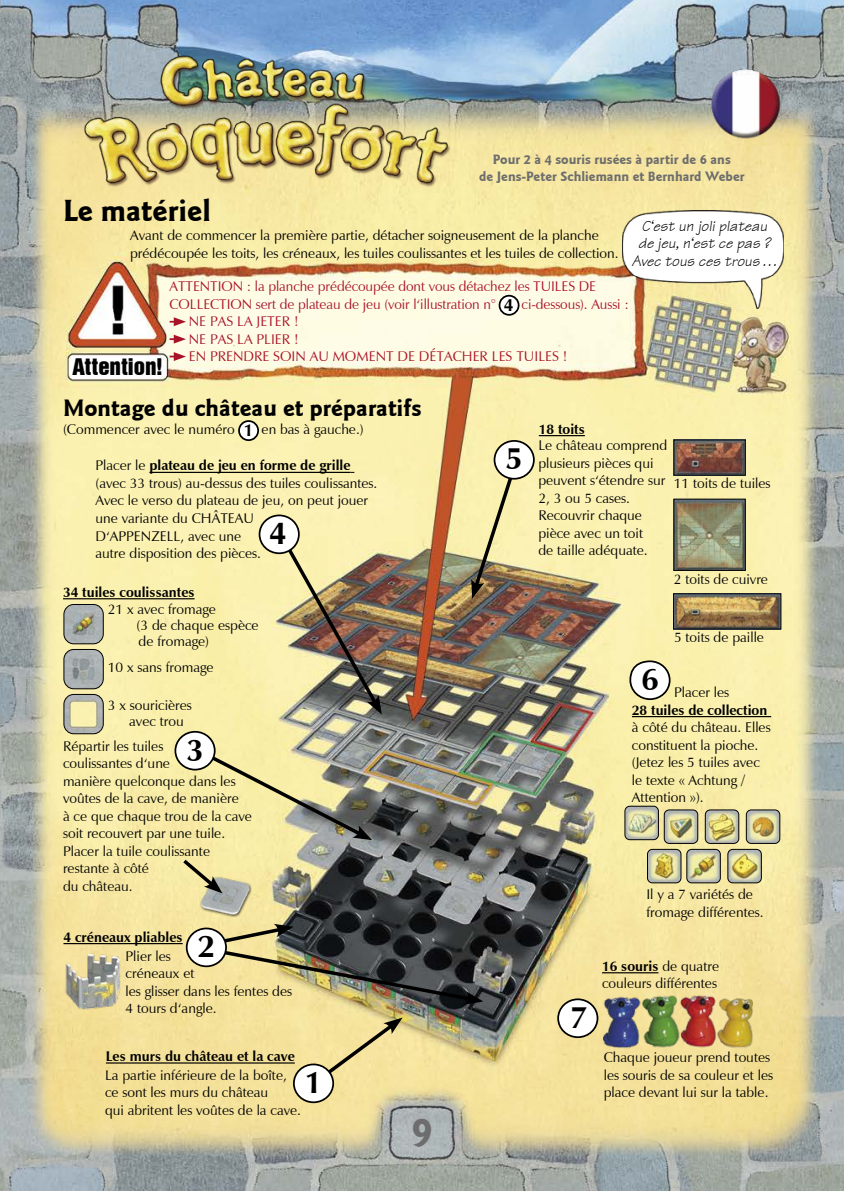
<style>
.page{position:relative;width:844px;height:1191px;background:#fff}
.page>*{position:absolute;margin:0;border:0;box-sizing:border-box;transform-origin:0 0}
.t1{font:700 42px "ITC Goudakaas";color:#6d6d6d}
.t2{font:700 31.5px "ITC Goudakaas";color:#000}
.t3{font:700 31.5px "Zapf Humanist 601 BT";color:#000}
.t4{font:700 24.5px "ITC Goudakaas";color:#000}
.t5{font:21px "Swiss 921 BT Regular A";letter-spacing:.005em;color:#000;scale:1.1 1}
.t6{font:700 17.5px "Zapf Humanist 601 BT";color:#000}
.t7{font:italic 15.75px/17.5px "Technical";color:#000;text-align:center}
.t8{font:14px/17.5px "Zapf Humanist 601 BT";color:#000}
.t9{font:14px/17.5px "Zapf Humanist 601 BT";letter-spacing:-.005em;color:#a9132a}
.t10{font:700 14px "Zapf Humanist 601 BT";color:#000}
.t11{font:700 14px/16.8px "ITC Goudakaas";color:#6d6d6d;text-align:center}
.s1{font-weight:700}
</style>
<div class="page">
<img style="left:0;top:0;width:843px;height:1191px">
<img style="left:76px;top:48px;width:381px;height:149px">
<img style="left:686px;top:63px;width:123px;height:82px">
<img style="left:675px;top:441px;width:68px;height:32px">
<div style="left:673px;top:439px;width:72px;height:36px;border:1px solid #000"></div>
<img style="left:675px;top:595px;width:104px;height:32px">
<div style="left:673px;top:593px;width:108px;height:36px;border:1px solid #000"></div>
<img style="left:675px;top:500px;width:68px;height:69px">
<div style="left:673px;top:498px;width:72px;height:73px;border:1px solid #000"></div>
<img style="left:624px;top:806px;width:34px;height:33px">
<div style="left:624px;top:805px;width:34px;height:35px;border:1px solid #000;border-radius:5px"></div>
<img style="left:665px;top:811px;width:31px;height:31px">
<div style="left:663px;top:809px;width:35px;height:35px;border:1px solid #000;border-radius:5px"></div>
<img style="left:706px;top:811px;width:31px;height:31px">
<div style="left:704px;top:809px;width:35px;height:35px;border:1px solid #000;border-radius:5px"></div>
<img style="left:747px;top:811px;width:31px;height:31px">
<div style="left:745px;top:809px;width:35px;height:35px;border:1px solid #000;border-radius:5px"></div>
<img style="left:647px;top:849px;width:33px;height:34px">
<div style="left:647px;top:849px;width:34px;height:34px;border:1px solid #000;border-radius:5px"></div>
<img style="left:686px;top:849px;width:34px;height:34px">
<div style="left:686px;top:849px;width:34px;height:34px;border:1px solid #000;border-radius:5px"></div>
<img style="left:727px;top:849px;width:34px;height:34px">
<div style="left:727px;top:849px;width:34px;height:34px;border:1px solid #000;border-radius:5px"></div>
<img style="left:64px;top:604px;width:39px;height:39px">
<div style="left:63px;top:604px;width:41px;height:40px;border:1px solid #000;border-radius:10px"></div>
<img style="left:64px;top:649px;width:39px;height:39px">
<div style="left:63px;top:649px;width:41px;height:40px;border:1px solid #000;border-radius:10px"></div>
<img style="left:64px;top:694px;width:39px;height:39px">
<div style="left:63px;top:694px;width:41px;height:40px;border:1px solid #000;border-radius:10px"></div>
<img style="left:65px;top:953px;width:55px;height:56px">
<img style="left:199px;top:876px;width:52px;height:42px">
<img style="left:280px;top:537px;width:101px;height:177px">
<svg style="left:185px;top:741px;width:187px;height:99px;background:#ccc696"></svg>
<img style="left:197px;top:924px;width:286px;height:80px">
<svg style="left:312px;top:1017px;width:90px;height:68px;background:#e5d493"></svg>
<img style="left:471px;top:462px;width:47px;height:137px">
<svg style="left:179px;top:856px;width:43px;height:37px;background:#cfc68e"></svg>
<img style="left:603px;top:995px;width:148px;height:53px">
<img style="left:622px;top:211px;width:161px;height:98px">
<hr style="left:149px;top:472px;width:201px;height:1px;background:#000">
<hr style="left:63px;top:598px;width:131px;height:1px;background:#000">
<hr style="left:63px;top:943px;width:120px;height:1px;background:#000">
<hr style="left:106px;top:1062px;width:189px;height:1px;background:#000">
<hr style="left:538px;top:435px;width:46px;height:1px;background:#000">
<hr style="left:631px;top:716px;width:140px;height:1px;background:#000">
<hr style="left:602px;top:972px;width:56px;height:1px;background:#000">
<div style="left:558px;top:999px;width:39px;height:38px;background:#fff;border-radius:50%"></div>
<div style="left:557px;top:998px;width:41px;height:40px;border:2px solid #000;border-radius:50%"></div>
<div style="left:294px;top:1064px;width:39px;height:38px;background:#fff;border-radius:50%"></div>
<div style="left:293px;top:1063px;width:41px;height:40px;border:2px solid #000;border-radius:50%"></div>
<div style="left:187px;top:928px;width:39px;height:38px;background:#fff;border-radius:50%"></div>
<div style="left:186px;top:927px;width:41px;height:40px;border:2px solid #000;border-radius:50%"></div>
<div style="left:175px;top:732px;width:40px;height:37px;background:#fff;border-radius:50%"></div>
<div style="left:174px;top:731px;width:41px;height:39px;border:2px solid #000;border-radius:50%"></div>
<div style="left:259px;top:515px;width:40px;height:38px;background:#fff;border-radius:50%"></div>
<div style="left:258px;top:514px;width:42px;height:40px;border:2px solid #000;border-radius:50%"></div>
<div style="left:494px;top:441px;width:39px;height:38px;background:#fff;border-radius:50%"></div>
<div style="left:493px;top:440px;width:41px;height:39px;border:2px solid #000;border-radius:50%"></div>
<div style="left:630px;top:661px;width:39px;height:38px;background:#fff;border-radius:50%"></div>
<div style="left:629px;top:660px;width:41px;height:40px;border:2px solid #000;border-radius:50%"></div>
<div style="left:499px;top:296px;width:19px;height:19px;background:#fff;border-radius:50%"></div>
<div style="left:498px;top:295px;width:21px;height:21px;border:2px solid #000;border-radius:50%"></div>
<div style="left:239px;top:421px;width:19px;height:19px;background:#fff;border-radius:50%"></div>
<div style="left:238px;top:420px;width:21px;height:21px;border:2px solid #000;border-radius:50%"></div>
<svg style="left:169px;top:317px;width:17px;height:9px"></svg>
<svg style="left:169px;top:335px;width:17px;height:8px"></svg>
<svg style="left:169px;top:352px;width:17px;height:9px"></svg>
<p class="t11" style="left:479px;top:151px;width:267px">Pour 2 à 4 souris rusées à partir de 6 ans<br>de Jens-Peter Schliemann et Bernhard Weber</p>
<h2 class="t2" style="left:63px;top:193px;width:149px">Le matériel</h2>
<p class="t8" style="left:130px;top:227px;width:490px">Avant de commencer la première partie, détacher soigneusement de la planche prédécoupée les toits, les créneaux, les tuiles coulissantes et les tuiles de collection.</p>
<p class="t9" style="left:169px;top:278px;width:428px">ATTENTION : la planche prédécoupée dont vous détachez les TUILES DE<br>COLLECTION sert de plateau de jeu (voir l‘illustration n°</p>
<p class="t7" style="left:631px;top:217px;width:147px">C‘est un joli plateau<br>de jeu, n‘est ce pas ?<br>Avec tous ces trous…</p>
<p class="t9" style="left:521px;top:295px;width:109px">ci-dessous). Aussi :</p>
<p class="t9" style="left:189px;top:313px;width:380px">NE PAS LA JETER !<br>NE PAS LA PLIER !<br>EN PRENDRE SOIN AU MOMENT DE DÉTACHER LES TUILES !</p>
<p class="t6" style="left:503px;top:294px;width:11px">4</p>
<h3 class="t5" style="left:72px;top:353px;width:83px">Attention!</h3>
<h3 class="t4" style="left:63px;top:393px;width:360px">Montage du château et préparatifs</h3>
<p class="t8" style="left:63px;top:420px;width:173px">(Commencer avec le numéro</p>
<p class="t8" style="left:261px;top:420px;width:104px">en bas à gauche.)</p>
<p class="t8" style="left:95px;top:457px;width:283px">Placer le <span class="s1">plateau de jeu en forme de grille </span>(avec 33 trous) au-dessus des tuiles coulissantes.<br>Avec le verso du plateau de jeu, on peut jouer une variante du CHÂTEAU<br>D‘APPENZELL, avec une<br>autre disposition des pièces.</p>
<p class="t10" style="left:63px;top:583px;width:133px">34 tuiles coulissantes</p>
<p class="t8" style="left:137px;top:601px;width:123px;line-height:15.8px;text-indent:-29px">21 x avec fromage<br>(3 de chaque espèce de fromage)</p>
<p class="t8" style="left:108px;top:658px;width:107px">10 x sans fromage</p>
<p class="t8" style="left:129px;top:697px;width:64px;line-height:15.8px;text-indent:-21px">3 x souricières avec trou</p>
<p class="t8" style="left:63px;top:737px;width:190px">Répartir les tuiles<br>coulissantes d‘une<br>manière quelconque dans les voûtes de la cave, de manière<br>à ce que chaque trou de la cave soit recouvert par une tuile.<br>Placer la tuile coulissante restante à côté<br>du château.</p>
<p class="t10" style="left:538px;top:420px;width:48px">18 toits</p>
<p class="t8" style="left:538px;top:436px;width:130px">Le château comprend plusieurs pièces qui peuvent s‘étendre sur<br>2, 3 ou 5 cases.<br>Recouvrir chaque pièce avec un toit<br>de taille adéquate.</p>
<p class="t6" style="left:244px;top:419px;width:11px">1</p>
<h2 class="t3" style="left:505px;top:439px;width:19px">5</h2>
<p class="t8" style="left:673px;top:475px;width:98px">11 toits de tuiles</p>
<h2 class="t3" style="left:269px;top:513px;width:19px">4</h2>
<p class="t8" style="left:673px;top:570px;width:96px">2 toits de cuivre</p>
<p class="t8" style="left:673px;top:628px;width:91px">5 toits de paille</p>
<h2 class="t3" style="left:641px;top:659px;width:19px">6</h2>
<p class="t8" style="left:674px;top:683px;width:57px">Placer les</p>
<p class="t10" style="left:631px;top:701px;width:137px">28 tuiles de collection</p>
<p class="t8" style="left:631px;top:718px;width:140px">à côté du château. Elles constituent la pioche. (Jetez les 5 tuiles avec le texte « Achtung /<br>Attention »).</p>
<h2 class="t3" style="left:186px;top:730px;width:19px">3</h2>
<p class="t8" style="left:646px;top:885px;width:119px">Il y a 7 variétés de fromage différentes.</p>
<p class="t8" style="left:602px;top:957px;width:118px"><span class="s1">16 souris</span> de quatre couleurs différentes</p>
<p class="t10" style="left:63px;top:928px;width:121px">4 créneaux pliables</p>
<p class="t8" style="left:125px;top:947px;width:168px">Plier les<br>créneaux et<br>les glisser dans les fentes des<br>4 tours d‘angle.</p>
<p class="t10" style="left:106px;top:1047px;width:190px">Les murs du château et la cave</p>
<p class="t8" style="left:105px;top:1066px;width:197px">La partie inférieure de la boîte, ce sont les murs du château<br>qui abritent les voûtes de la cave.</p>
<h2 class="t3" style="left:197px;top:927px;width:19px">2</h2>
<h2 class="t3" style="left:569px;top:997px;width:19px">7</h2>
<p class="t8" style="left:603px;top:1048px;width:171px">Chaque joueur prend toutes les souris de sa couleur et les place devant lui sur la table.</p>
<h2 class="t3" style="left:305px;top:1062px;width:19px">1</h2>
<h1 class="t1" style="left:411px;top:1106px;width:23px">9</h1>
</div>
